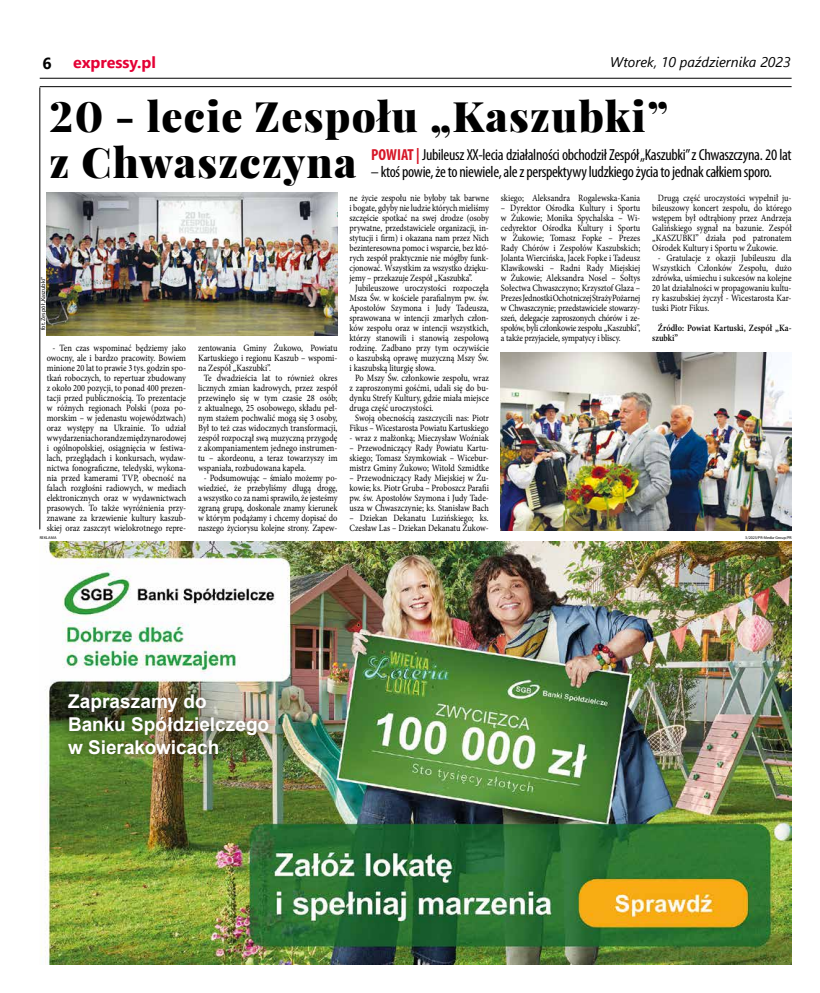
<style>
.page{position:relative;width:820px;height:993px;background:#fff}
.page>*{position:absolute;margin:0;border:0;box-sizing:border-box;transform-origin:0 0}
.t1{font:900 42px/46px "Playfair Display";letter-spacing:.03em;color:#000}
.t2{font:700 19px/23px "Arial";color:#fff}
.t3{font:condensed 16px "Myriad Pro";letter-spacing:-.02em;color:#000}
.t4{font:700 16px "Segoe UI";color:#e40135}
.t5{font:700 16px "Segoe UI";color:#000}
.t6{font:italic 14px "Segoe UI";color:#000}
.t7{font:9.6px/10px "Minion Pro";letter-spacing:-.005em;color:#000;text-align:justify;scale:.87 1}
.t8{font:600 9.6px/10px "Minion Pro";color:#000;scale:.87 1}
.t9{font:6px "Myriad Pro";color:#000}
.t10{font:4px "Myriad Pro";color:#000}
.t11{font:4px "Myriad Pro";letter-spacing:.02em;color:#000}
.s1{font-weight:700;color:#d71728}
</style>
<div class="page">
<hr style="left:40px;top:78px;width:751px;height:1px;background:#000">
<img style="left:41px;top:541px;width:750px;height:423px">
<hr style="left:40px;top:86px;width:751px;height:1px;background:#000">
<hr style="left:40px;top:87px;width:1px;height:442px;background:#000">
<img style="left:46px;top:193px;width:291px;height:142px">
<img style="left:500px;top:352px;width:291px;height:178px">
<div style="left:57px;top:682px;width:223px;height:84px;background:#000;opacity:.75"></div>
<h3 class="t5" style="left:43px;top:48px;width:11px">6</h3>
<h3 class="t4" style="left:73px;top:48px;width:84px">expressy.pl</h3>
<h3 class="t6" style="left:610px;top:49px;width:182px">Wtorek, 10 października 2023</h3>
<h1 class="t1" style="left:50px;top:93px;width:620px">20 - lecie Zespołu „Kaszubki” z Chwaszczyna</h1>
<h3 class="t3" style="left:371px;top:145px;width:422px"><span class="s1">POWIAT |</span> Jubileusz XX-lecia działalności obchodził Zespół „Kaszubki” z Chwaszczyna. 20 lat</h3>
<h3 class="t3" style="left:371px;top:162px;width:402px">– ktoś powie, że to niewiele, ale z perspektywy ludzkiego życia to jednak całkiem sporo.</h3>
<p class="t9" style="left:39px;top:330px;width:55px;rotate:-90deg">fot. Zespół „Kaszubki”</p>
<p class="t7" style="left:47px;top:343px;width:162px;text-align:center">- Ten czas wspominać będziemy jako owocny, ale i bardzo pracowity. Bowiem minione 20 lat to prawie 3 tys. godzin spo&shy;tkań roboczych, to repertuar zbudowany z około 200 pozycji, to ponad 400 prezen&shy;tacji przed publicznością. To prezentacje w różnych regionach Polski (poza po&shy;morskim – w jedenastu województwach) oraz występy na Ukrainie. To udział w wydarzeniach o randze międzynarodowej i ogólnopolskiej, osiągnięcia w festiwa&shy;lach, przeglądach i konkursach, wydaw&shy;nictwa fonograficzne, teledyski, wykona&shy;nia przed kamerami TVP, obecność na falach rozgłośni radiowych, w mediach elektronicznych oraz w wydawnictwach prasowych. To także wyróżnienia przy&shy;znawane za krzewienie kultury kaszub&shy;skiej oraz zaszczyt wielokrotnego repre-</p>
<p class="t7" style="left:198px;top:343px;width:162px">zentowania Gminy Żukowo, Powiatu</p>
<p class="t7" style="left:198px;top:353px;width:162px">Kartuskiego i regionu Kaszub – wspomi-</p>
<p class="t7" style="left:198px;top:363px;width:85px">na Zespół „Kaszubki”.</p>
<p class="t7" style="left:204px;top:373px;width:155px">Te dwadzieścia lat to również okres</p>
<p class="t7" style="left:198px;top:383px;width:162px">licznych zmian kadrowych, przez zespół</p>
<p class="t7" style="left:198px;top:393px;width:162px">przewinęło się w tym czasie 28 osób;</p>
<p class="t7" style="left:198px;top:403px;width:162px">z aktualnego, 25 osobowego, składu peł-</p>
<p class="t7" style="left:198px;top:413px;width:162px">nym stażem pochwalić mogą się 3 osoby,</p>
<p class="t7" style="left:198px;top:423px;width:162px">Był to też czas widocznych transformacji,</p>
<p class="t7" style="left:198px;top:433px;width:162px">zespół rozpoczął swą muzyczną przygodę</p>
<p class="t7" style="left:198px;top:443px;width:162px">z akompaniamentem jednego instrumen-</p>
<p class="t7" style="left:198px;top:453px;width:162px">tu – akordeonu, a teraz towarzyszy im</p>
<p class="t7" style="left:198px;top:463px;width:125px">wspaniała, rozbudowana kapela.</p>
<p class="t7" style="left:198px;top:473px;width:162px;text-align:center">- Podsumowując – śmiało możemy po&shy;wiedzieć, że przebyliśmy długą drogę, a wszystko co za nami sprawiło, że jesteśmy zgraną grupą, doskonale znamy kierunek w którym podążamy i chcemy dopisać do naszego życiorysu kolejne strony. Zapew-</p>
<p class="t7" style="left:349px;top:192px;width:162px">ne życie zespołu nie byłoby tak barwne</p>
<p class="t7" style="left:349px;top:202px;width:162px">i bogate, gdyby nie ludzie których mieliśmy</p>
<p class="t7" style="left:349px;top:212px;width:162px">szczęście spotkać na swej drodze (osoby</p>
<p class="t7" style="left:349px;top:222px;width:162px">prywatne, przedstawiciele organizacji, in-</p>
<p class="t7" style="left:349px;top:232px;width:162px">stytucji i firm) i okazana nam przez Nich</p>
<p class="t7" style="left:349px;top:242px;width:162px">bezinteresowna pomoc i wsparcie, bez któ-</p>
<p class="t7" style="left:349px;top:252px;width:162px">rych zespół praktycznie nie mógłby funk-</p>
<p class="t7" style="left:349px;top:262px;width:162px">cjonować. Wszystkim za wszystko dzięku-</p>
<p class="t7" style="left:349px;top:272px;width:143px">jemy – przekazuje Zespół „Kaszubka”.</p>
<p class="t7" style="left:355px;top:282px;width:155px">Jubileuszowe uroczystości rozpoczęła</p>
<p class="t7" style="left:349px;top:292px;width:162px">Msza Św. w kościele parafialnym pw. św.</p>
<p class="t7" style="left:349px;top:302px;width:162px">Apostołów Szymona i Judy Tadeusza,</p>
<p class="t7" style="left:349px;top:312px;width:162px">sprawowana w intencji zmarłych człon-</p>
<p class="t7" style="left:349px;top:322px;width:162px">ków zespołu oraz w intencji wszystkich,</p>
<p class="t7" style="left:349px;top:332px;width:162px">którzy stanowili i stanowią zespołową</p>
<p class="t7" style="left:349px;top:342px;width:162px">rodzinę. Zadbano przy tym oczywiście</p>
<p class="t7" style="left:349px;top:352px;width:162px">o kaszubską oprawę muzyczną Mszy Św.</p>
<p class="t7" style="left:349px;top:362px;width:101px">i kaszubską liturgię słowa.</p>
<p class="t7" style="left:355px;top:372px;width:155px">Po Mszy Św. członkowie zespołu, wraz</p>
<p class="t7" style="left:349px;top:382px;width:162px">z zaproszonymi gośćmi, udali się do bu-</p>
<p class="t7" style="left:349px;top:392px;width:162px">dynku Strefy Kultury, gdzie miała miejsce</p>
<p class="t7" style="left:349px;top:402px;width:98px">druga część uroczystości.</p>
<p class="t7" style="left:355px;top:412px;width:155px">Swoją obecnością zaszczycili nas: Piotr</p>
<p class="t7" style="left:349px;top:422px;width:162px">Fikus – Wicestarosta Powiatu Kartuskiego</p>
<p class="t7" style="left:349px;top:432px;width:162px">- wraz z małżonką; Mieczysław Woźniak</p>
<p class="t7" style="left:349px;top:442px;width:162px">– Przewodniczący Rady Powiatu Kartu&shy;skiego; Tomasz Szymkowiak – Wicebur&shy;mistrz Gminy Żukowo; Witold Szmidtke</p>
<p class="t7" style="left:349px;top:472px;width:162px">– Przewodniczący Rady Miejskiej w Żu&shy;kowie; ks. Piotr Gruba – Proboszcz Parafii pw. św. Apostołów Szymona i Judy Tade&shy;usza w Chwaszczynie; ks. Stanisław Bach</p>
<p class="t7" style="left:349px;top:512px;width:162px">– Dziekan Dekanatu Luzińskiego; ks.<br>Czesław Las – Dziekan Dekanatu Żukow-</p>
<p class="t7" style="left:500px;top:192px;width:162px">skiego; Aleksandra Rogalewska-Kania</p>
<p class="t7" style="left:500px;top:202px;width:162px">– Dyrektor Ośrodka Kultury i Sportu w Żukowie; Monika Spychalska – Wi&shy;cedyrektor Ośrodka Kultury i Sportu w Żukowie; Tomasz Fopke – Prezes Rady Chórów i Zespołów Kaszubskich; Jolanta Wiercińska, Jacek Fopke i Tadeusz Klawikowski – Radni Rady Miejskiej w Żukowie; Aleksandra Nosel – Sołtys Sołectwa Chwaszczyno; Krzysztof Glaza – Prezes Jednostki Ochotniczej Straży Pożarnej w Chwaszczynie; przedstawiciele stowarzy&shy;szeń, delegacje zaproszonych chórów i ze&shy;społów, byli członkowie zespołu „Kaszubki”, a także przyjaciele, sympatycy i bliscy.</p>
<p class="t7" style="left:652px;top:192px;width:162px;text-indent:6px">Drugą część uroczystości wypełnił ju&shy;bileuszowy koncert zespołu, do którego wstępem był odtrąbiony przez Andrzeja Galińskiego sygnał na bazunie. Zespół „KASZUBKI” działa pod patronatem Ośrodek Kultury i Sportu w Żukowie.</p>
<p class="t7" style="left:652px;top:252px;width:162px;text-indent:6px">- Gratulacje z okazji Jubileuszu dla Wszystkich Członków Zespołu, dużo zdrówka, uśmiechu i sukcesów na kolejne 20 lat działalności w propagowaniu kultu&shy;ry kaszubskiej życzył - Wicestarosta Kar&shy;tuski Piotr Fikus.</p>
<p class="t8" style="left:652px;top:322px;width:162px;text-indent:6px">Źródło: Powiat Kartuski, Zespół „Ka&shy;szubki”</p>
<p class="t11" style="left:40px;top:535px;width:18px">REKLAMA</p>
<p class="t10" style="left:745px;top:535px;width:48px">3/2023/PR-Media-Group/PR</p>
<h2 class="t2" style="left:68px;top:690px;width:202px">Zapraszamy do<br>Banku Spółdzielczego w Sierakowicach</h2>
</div>
